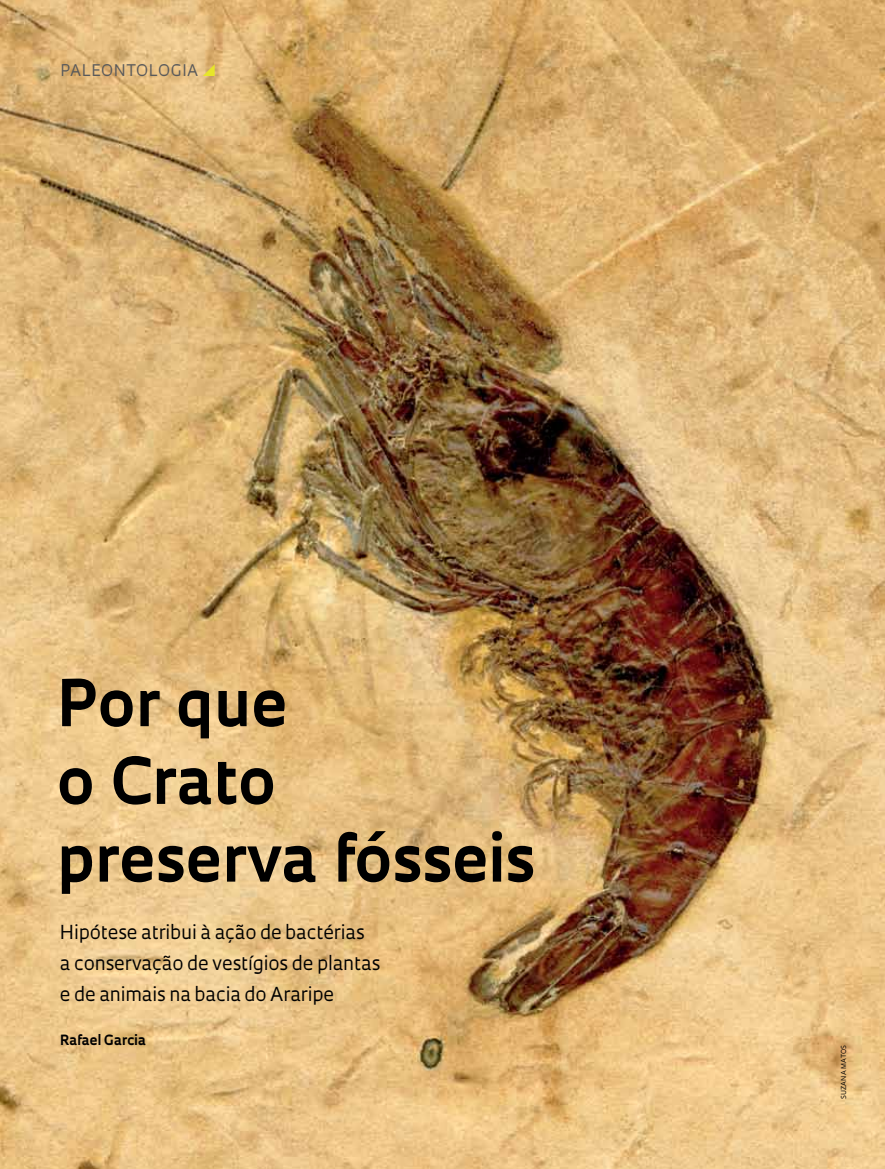
<style>
.page{position:relative;width:885px;height:1169px;background:#fff}
.page>*{position:absolute;margin:0;border:0;box-sizing:border-box;transform-origin:0 0}
.t1{font:700 62.7px/77.7px "Oculum";color:#000}
.t2{font:18.75px/30.9px "Oculum";letter-spacing:-.01em;color:#000}
.t3{font:15.6px "Oculum";letter-spacing:.03em;color:#58595b}
.t4{font:700 13.65px "Oculum";letter-spacing:-.005em;color:#000}
.t5{font:6.75px "Oculum";letter-spacing:.015em;color:#000}
</style>
<div class="page">
<img style="left:0;top:0;width:885px;height:1168px">
<svg style="left:80px;top:1126px;width:7px;height:7px"></svg>
<svg style="left:203px;top:64px;width:12px;height:12px"></svg>
<p class="t3" style="left:60px;top:60px;width:139px">paleontologia</p>
<h1 class="t1" style="left:56px;top:661px;width:480px">Por que<br>o Crato preserva fósseis</h1>
<p class="t2" style="left:60px;top:915px;width:322px">Hipótese atribui à ação de bactérias<br>a conservação de vestígios de plantas e de animais na bacia do Araripe</p>
<p class="t4" style="left:60px;top:1030px;width:88px">Rafael Garcia</p>
<p class="t5" style="left:839px;top:1099px;width:55px;rotate:-90deg">Suzana Matos</p>
</div>
